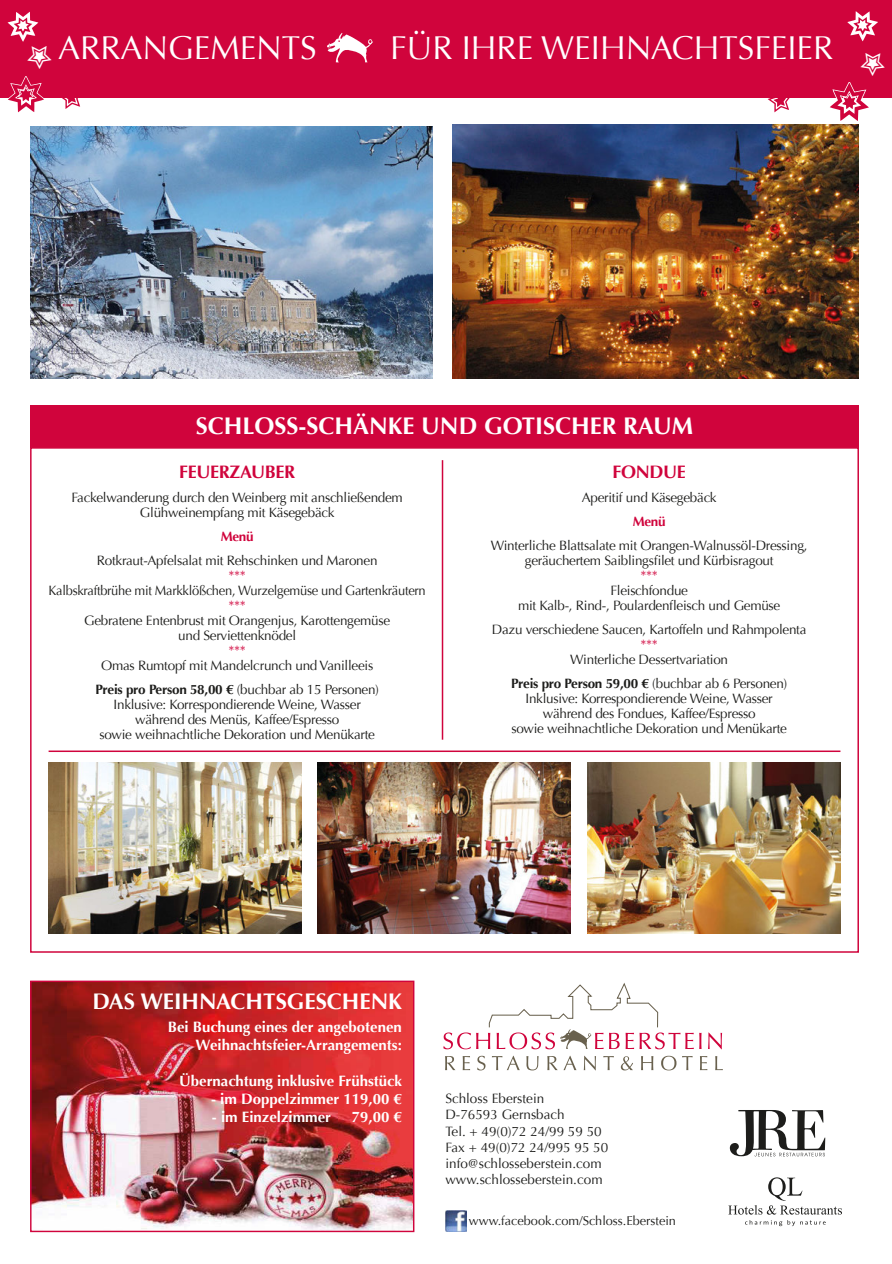
<style>
.page{position:relative;width:892px;height:1264px;background:#fff}
.page>*{position:absolute;margin:0;border:0;box-sizing:border-box;transform-origin:0 0}
.t1{font:60.6px "Xmastfb Christmas";color:#fff}
.t2{font:47.4px "Xmastfb Christmas";color:#fff}
.t3{font:33px "Optima";color:#fff}
.t4{font:700 24px "Optima";color:#fff}
.t5{font:700 22.5px "Optima";color:#fff}
.t6{font:700 18px "Optima";letter-spacing:-.02em;color:#d0043c}
.t7{font:700 15px "Optima";color:#fff}
.t8{font:13.5px "Optima";letter-spacing:-.02em;color:#1d1d1b}
.t9{font:13.5px "Optima";color:#1d1d1b}
.t10{font:13.5px "Optima";letter-spacing:-.02em;color:#1d1d1b;scale:.96 1}
.t11{font:700 13.5px "Optima";letter-spacing:-.02em;color:#1d1d1b}
.t12{font:13.5px "Optima";color:#d0043c}
.t13{font:700 13.5px "Optima";letter-spacing:-.02em;color:#d0043c}
.t14{font:12.75px "Optima";color:#1d1d1b}
.s1{font-weight:700}
.s2{font-weight:400}
</style>
<div class="page">
<div style="left:0;top:0;width:892px;height:98px;background:#d0043c"></div>
<img style="left:327px;top:33px;width:46px;height:30px">
<img style="left:452px;top:125px;width:407px;height:253px">
<img style="left:30px;top:126px;width:403px;height:252px">
<div style="left:30px;top:405px;width:829px;height:42px;background:#d0043c"></div>
<div style="left:30px;top:447px;width:829px;height:505px;background:#fff;border:2px solid #d0043c"></div>
<hr style="left:49px;top:750px;width:791px;height:2px;background:#d0043c">
<hr style="left:442px;top:460px;width:1px;height:279px;background:#d0043c">
<img style="left:49px;top:763px;width:252px;height:170px">
<img style="left:318px;top:763px;width:253px;height:170px">
<img style="left:587px;top:763px;width:253px;height:170px">
<svg style="left:745px;top:1220px;width:80px;height:6px"></svg>
<svg style="left:728px;top:1177px;width:114px;height:37px"></svg>
<svg style="left:730px;top:1110px;width:95px;height:46px"></svg>
<img style="left:32px;top:982px;width:380px;height:248px">
<div style="left:30px;top:980px;width:384px;height:252px;border:1px solid #d0043c"></div>
<svg style="left:708px;top:1032px;width:14px;height:17px"></svg>
<svg style="left:443px;top:982px;width:258px;height:67px"></svg>
<svg style="left:445px;top:1056px;width:10px;height:14px"></svg>
<svg style="left:462px;top:1056px;width:8px;height:14px"></svg>
<svg style="left:477px;top:1055px;width:8px;height:15px"></svg>
<svg style="left:492px;top:1055px;width:28px;height:15px"></svg>
<svg style="left:526px;top:1056px;width:12px;height:14px"></svg>
<svg style="left:547px;top:1056px;width:10px;height:14px"></svg>
<svg style="left:563px;top:1055px;width:13px;height:15px"></svg>
<svg style="left:583px;top:1055px;width:13px;height:15px"></svg>
<svg style="left:603px;top:1056px;width:11px;height:14px"></svg>
<svg style="left:621px;top:1056px;width:12px;height:14px"></svg>
<svg style="left:641px;top:1056px;width:12px;height:14px"></svg>
<svg style="left:661px;top:1055px;width:15px;height:15px"></svg>
<svg style="left:682px;top:1056px;width:10px;height:14px"></svg>
<svg style="left:700px;top:1056px;width:7px;height:14px"></svg>
<svg style="left:715px;top:1056px;width:7px;height:14px"></svg>
<img style="left:445px;top:1210px;width:21px;height:21px">
<svg style="left:8px;top:76px;width:36px;height:22px"></svg>
<svg style="left:823px;top:82px;width:44px;height:47px"></svg>
<p class="t3" style="left:58px;top:29px;width:260px">ARRANGEMENTS</p>
<p class="t3" style="left:390px;top:29px;width:444px">FÜR IHRE WEIHNACHTSFEIER</p>
<p class="t1" style="left:880px;top:62px;width:36px;rotate:-180deg">0</p>
<p class="t2" style="left:889px;top:92px;width:32px;rotate:-180deg">1</p>
<p class="t4" style="left:196px;top:412px;width:499px">SCHLOSS-SCHÄNKE UND GOTISCHER RAUM</p>
<p class="t6" style="left:179px;top:461px;width:117px">FEUERZAUBER</p>
<p class="t8" style="left:72px;top:489px;width:333px">Fackelwanderung durch den Weinberg mit anschließendem</p>
<p class="t8" style="left:140px;top:504px;width:196px">Glühweinempfang mit Käsegebäck</p>
<p class="t13" style="left:221px;top:528px;width:34px">Menü</p>
<p class="t8" style="left:97px;top:552px;width:282px">Rotkraut-Apfelsalat mit Rehschinken und Maronen</p>
<p class="t12" style="left:228px;top:567px;width:19px">***</p>
<p class="t10" style="left:49px;top:582px;width:394px">Kalbskraftbrühe mit Markklößchen, Wurzelgemüse und Gartenkräutern</p>
<p class="t12" style="left:228px;top:597px;width:19px">***</p>
<p class="t8" style="left:84px;top:612px;width:307px">Gebratene Entenbrust mit Orangenjus, Karottengemüse</p>
<p class="t8" style="left:178px;top:627px;width:119px">und Serviettenknödel</p>
<p class="t12" style="left:228px;top:642px;width:19px">***</p>
<p class="t8" style="left:101px;top:657px;width:274px">Omas Rumtopf mit Mandelcrunch und Vanilleeis</p>
<p class="t8" style="left:95px;top:681px;width:285px"><span class="s1">Preis pro Person 58,00 €</span> (buchbar ab 15 Personen)</p>
<p class="t8" style="left:114px;top:696px;width:249px">Inklusive: Korrespondierende Weine, Wasser</p>
<p class="t8" style="left:135px;top:711px;width:206px">während des Menüs, Kaffee/Espresso</p>
<p class="t8" style="left:99px;top:726px;width:277px">sowie weihnachtliche Dekoration und Menükarte</p>
<p class="t6" style="left:612px;top:461px;width:75px">FONDUE</p>
<p class="t8" style="left:581px;top:489px;width:136px">Aperitif und Käsegebäck</p>
<p class="t13" style="left:632px;top:513px;width:34px">Menü</p>
<p class="t8" style="left:491px;top:537px;width:318px">Winterliche Blattsalate mit Orangen-Walnussöl-Dressing,</p>
<p class="t8" style="left:525px;top:552px;width:250px">geräuchertem Saiblingsfilet und Kürbisragout</p>
<p class="t12" style="left:640px;top:567px;width:19px">***</p>
<p class="t8" style="left:610px;top:582px;width:79px">Fleischfondue</p>
<p class="t8" style="left:518px;top:597px;width:264px">mit Kalb-, Rind-, Poulardenfleisch und Gemüse</p>
<p class="t8" style="left:492px;top:621px;width:316px">Dazu verschiedene Saucen, Kartoffeln und Rahmpolenta</p>
<p class="t12" style="left:640px;top:636px;width:19px">***</p>
<p class="t8" style="left:570px;top:651px;width:159px">Winterliche Dessertvariation</p>
<p class="t11" style="left:511px;top:675px;width:278px">Preis pro Person 59,00 € <span class="s2">(buchbar ab 6 Personen)</span></p>
<p class="t8" style="left:525px;top:690px;width:249px">Inklusive: Korrespondierende Weine, Wasser</p>
<p class="t8" style="left:543px;top:705px;width:214px">während des Fondues, Kaffee/Espresso</p>
<p class="t8" style="left:511px;top:720px;width:277px">sowie weihnachtliche Dekoration und Menükarte</p>
<p class="t5" style="left:92px;top:988px;width:311px">DAS WEIHNACHTSGESCHENK</p>
<p class="t7" style="left:168px;top:1017px;width:235px">Bei Buchung eines der angebotenen</p>
<p class="t7" style="left:196px;top:1035px;width:208px">Weihnachtsfeier-Arrangements:</p>
<p class="t7" style="left:179px;top:1071px;width:224px">Übernachtung inklusive Frühstück</p>
<p class="t7" style="left:211px;top:1089px;width:192px">- im Doppelzimmer 119,00 €</p>
<p class="t7" style="left:212px;top:1107px;width:121px">- im Einzelzimmer</p>
<p class="t7" style="left:352px;top:1107px;width:52px">79,00 €</p>
<p class="t9" style="left:445px;top:1090px;width:100px">Schloss Eberstein</p>
<p class="t9" style="left:445px;top:1107px;width:121px">D-76593 Gernsbach</p>
<p class="t9" style="left:445px;top:1123px;width:158px">Tel. + 49(0)72 24/99 59 50</p>
<p class="t9" style="left:445px;top:1139px;width:164px">Fax + 49(0)72 24/995 95 50</p>
<p class="t9" style="left:445px;top:1155px;width:158px">info@schlosseberstein.com</p>
<p class="t9" style="left:445px;top:1171px;width:159px">www.schlosseberstein.com</p>
<p class="t14" style="left:469px;top:1213px;width:209px">www.facebook.com/Schloss.Eberstein</p>
</div>
